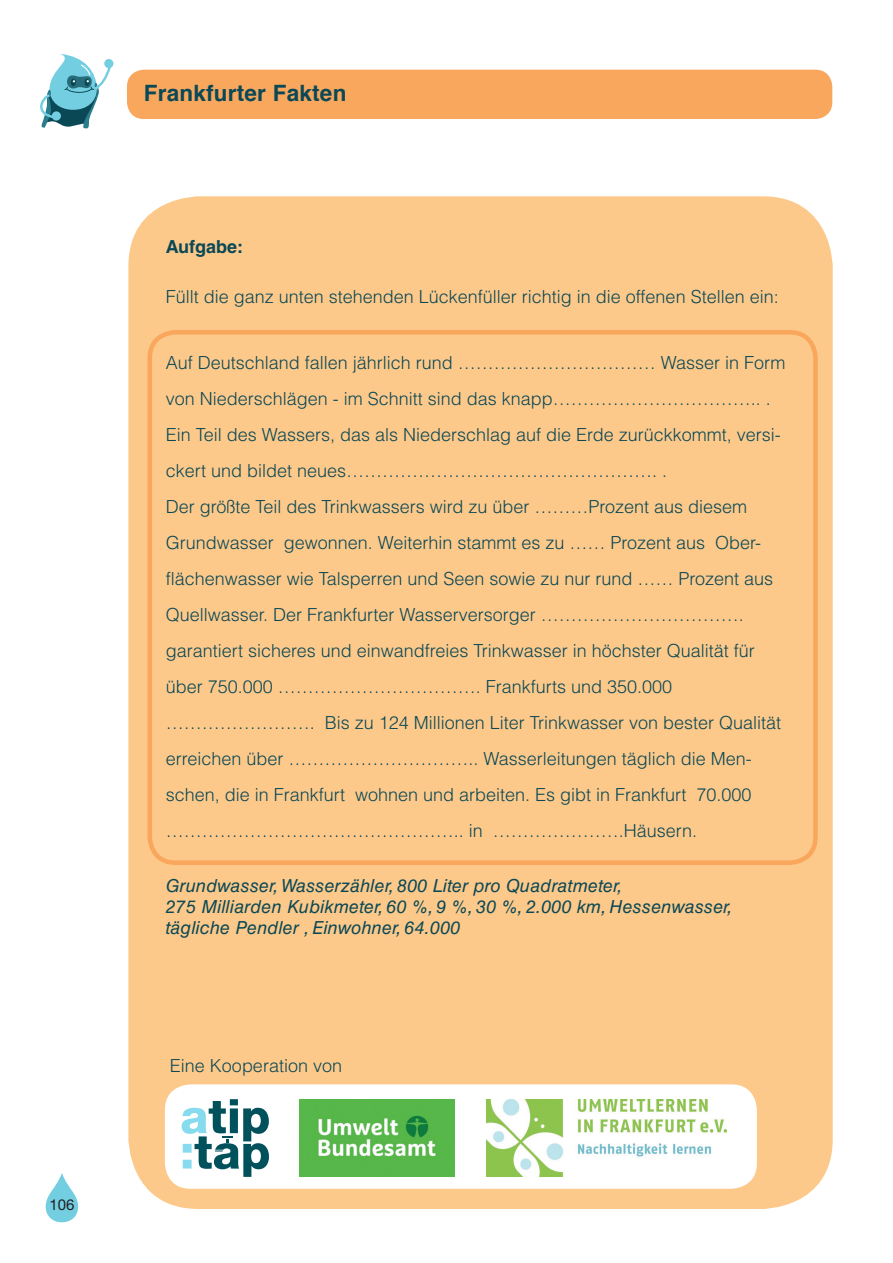
<style>
.page{position:relative;width:893px;height:1263px;background:#fff}
.page>*{position:absolute;margin:0;border:0;box-sizing:border-box;transform-origin:0 0}
.t1{font:700 22.5px "Helvetica";letter-spacing:.01em;color:#0b4855}
.t2{font:300 18px/36px "Helvetica LT Std";color:#0b4855}
.t3{font:italic 18px/21px "Helvetica LT Std";letter-spacing:.01em;color:#0b4855}
.t4{font:700 18px "Helvetica LT Std";color:#0b4855}
.t5{font:15px "Helvetica Neue LT Std";color:#231f20}
</style>
<div class="page">
<svg style="left:46px;top:1173px;width:32px;height:49px"></svg>
<div style="left:128px;top:196px;width:705px;height:1013px;background:#fdc98a;border-radius:70px"></div>
<div style="left:165px;top:1084px;width:592px;height:105px;background:#fff;border-radius:26px"></div>
<div style="left:148px;top:330px;width:670px;height:535px;border:5px solid #f9a75d;border-radius:26px"></div>
<svg style="left:182px;top:1099px;width:87px;height:78px"></svg>
<img style="left:487px;top:1099px;width:240px;height:77px">
<img style="left:300px;top:1099px;width:155px;height:78px">
<div style="left:127px;top:70px;width:705px;height:49px;background:#f9a75d;border-radius:17px"></div>
<svg style="left:40px;top:54px;width:71px;height:75px"></svg>
<div style="left:104px;top:59px;width:9px;height:9px;background:#72cee0;border-radius:50%"></div>
<p class="t5" style="left:50px;top:1196px;width:27px">106</p>
<p class="t1" style="left:144px;top:83px;width:204px">Frankfurter Fakten</p>
<p class="t4" style="left:166px;top:236px;width:79px">Aufgabe:</p>
<p class="t2" style="left:166px;top:279px;width:614px">Füllt die ganz unten stehenden Lückenfüller richtig in die offenen Stellen ein:</p>
<p class="t2" style="left:166px;top:345px;width:621px">Auf Deutschland fallen jährlich rund …………………………… Wasser in Form von Niederschlägen - im Schnitt sind das knapp…………………………….. .<br>Ein Teil des Wassers, das als Niederschlag auf die Erde zurückkommt, versi&shy;ckert und bildet neues……………………………………………. .<br>Der größte Teil des Trinkwassers wird zu über ………Prozent aus diesem Grundwasser gewonnen. Weiterhin stammt es zu …… Prozent aus Ober&shy;flächenwasser wie Talsperren und Seen sowie zu nur rund …… Prozent aus Quellwasser. Der Frankfurter Wasserversorger ……………………………. garantiert sicheres und einwandfreies Trinkwasser in höchster Qualität für über 750.000 ……………………………. Frankfurts und 350.000 ……………………. Bis zu 124 Millionen Liter Trinkwasser von bester Qualität erreichen über ………………………….. Wasserleitungen täglich die Men&shy;schen, die in Frankfurt wohnen und arbeiten. Es gibt in Frankfurt 70.000 ………………………………………….. in ………………….Häusern.</p>
<p class="t3" style="left:166px;top:875px;width:568px">Grundwasser, Wasserzähler, 800 Liter pro Quadratmeter,<br>275 Milliarden Kubikmeter, 60 %, 9 %, 30 %, 2.000 km, Hessenwasser, tägliche Pendler , Einwohner, 64.000</p>
<p class="t2" style="left:170px;top:1048px;width:174px">Eine Kooperation von</p>
</div>
